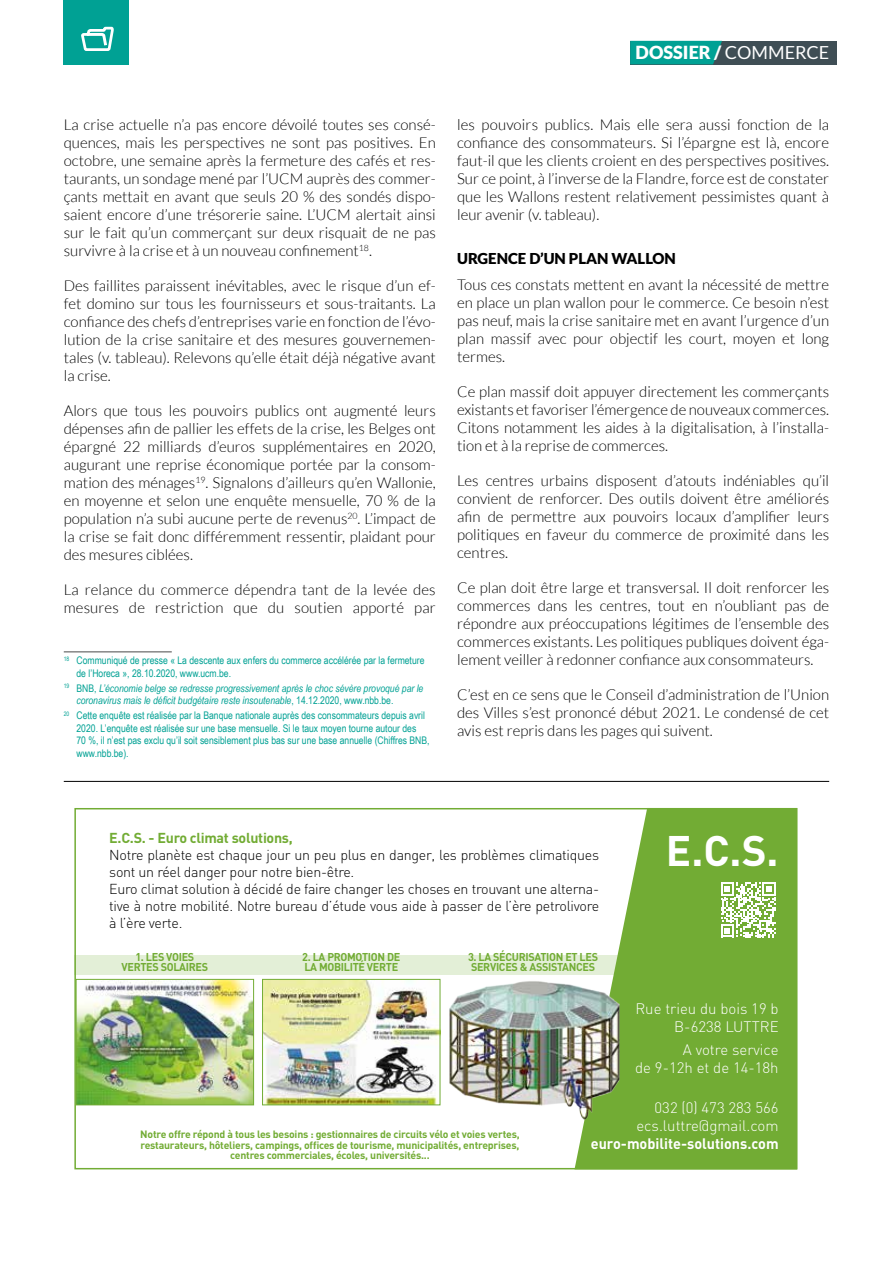
<style>
.page{position:relative;width:893px;height:1263px;background:#fff}
.page>*{position:absolute;margin:0;border:0;box-sizing:border-box;transform-origin:0 0}
.t1{font:700 42.15px "DIN";color:#fff}
.t2{font:900 18px "Lato";color:#fff}
.t3{font:300 15px/18px "Lato";color:#000;text-align:justify}
.t4{font:300 15px/18px "DIN";color:#fff;text-align:right}
.t5{font:700 15px "DIN";color:#fff;scale:.96 1}
.t6{font:900 15px "Lato";color:#000}
.t7{font:300 14.25px/17.1px "DIN";letter-spacing:-.02em;color:#000}
.t8{font:700 14.25px "DIN";letter-spacing:-.02em;color:#72ac34}
.t9{font:700 11.25px/10.5px "DIN";letter-spacing:-.03em;color:#72ac34;scale:.96 1}
.t10{font:10.5px/12.6px "Arial Narrow";color:#00a194}
.t11{font:700 10.5px/10.5px "DIN";letter-spacing:-.02em;color:#72ac34;text-align:center}
.t12{font:italic 10.5px/12.6px "Arial Narrow";color:#00a194}
.s1{font-weight:400}
.s2{font-style:normal}
</style>
<div class="page">
<hr style="left:64px;top:652px;width:108px;height:1px;background:#4a4a49">
<hr style="left:64px;top:781px;width:765px;height:1px;background:#000">
<div style="left:74px;top:956px;width:572px;height:19px;background:#e3efd7"></div>
<svg style="left:574px;top:811px;width:220px;height:355px;background:#85b750"></svg>
<img style="left:78px;top:981px;width:174px;height:122px">
<div style="left:76px;top:979px;width:178px;height:126px;border:1px solid #72ac34"></div>
<img style="left:264px;top:981px;width:174px;height:122px">
<div style="left:262px;top:979px;width:178px;height:126px;border:1px solid #72ac34"></div>
<img style="left:449px;top:978px;width:173px;height:144px">
<div style="left:74px;top:808px;width:723px;height:361px;border:2px solid #72ac34"></div>
<svg style="left:721px;top:882px;width:55px;height:55px"></svg>
<div style="left:64px;top:0;width:65px;height:64px;background:#00a194"></div>
<div style="left:630px;top:41px;width:207px;height:23px;background:#3f4e55"></div>
<div style="left:630px;top:41px;width:92px;height:23px;background:#00a194"></div>
<svg style="left:81px;top:26px;width:33px;height:25px"></svg>
<p class="t2" style="left:636px;top:42px;width:195px">DOSSIER / <span class="s1">COMMERCE</span></p>
<p class="t3" style="left:64px;top:116px;width:374px">La crise actuelle n’a pas encore dévoilé toutes ses consé&shy;quences, mais les perspectives ne sont pas positives. En octobre, une semaine après la fermeture des cafés et res&shy;taurants, un sondage mené par l’UCM auprès des commer&shy;çants mettait en avant que seuls 20 % des sondés dispo&shy;saient encore d’une trésorerie saine. L’UCM alertait ainsi sur le fait qu’un commerçant sur deux risquait de ne pas survivre à la crise et à un nouveau confinement<sup>18</sup>.</p>
<p class="t3" style="left:64px;top:277px;width:374px">Des faillites paraissent inévitables, avec le risque d’un ef&shy;fet domino sur tous les fournisseurs et sous-traitants. La confiance des chefs d’entreprises varie en fonction de l’évo&shy;lution de la crise sanitaire et des mesures gouvernemen&shy;tales (v. tableau). Relevons qu’elle était déjà négative avant la crise.</p>
<p class="t3" style="left:64px;top:402px;width:374px">Alors que tous les pouvoirs publics ont augmenté leurs dépenses afin de pallier les effets de la crise, les Belges ont épargné 22 milliards d’euros supplémentaires en 2020, augurant une reprise économique portée par la consom&shy;mation des ménages<sup>19</sup>. Signalons d’ailleurs qu’en Wallonie, en moyenne et selon une enquête mensuelle, 70 % de la population n’a subi aucune perte de revenus<sup>20</sup>. L’impact de la crise se fait donc différemment ressentir, plaidant pour des mesures ciblées.</p>
<p class="t3" style="left:64px;top:581px;width:373px">La relance du commerce dépendra tant de la levée des mesures de restriction que du soutien apporté par</p>
<p class="t10" style="left:77px;top:654px;width:349px;text-indent:-13px"><sup>18</sup> Communiqué de presse « La descente aux enfers du commerce accélérée par la fermeture de l’Horeca », 28.10.2020, www.ucm.be.</p>
<p class="t12" style="left:77px;top:682px;width:348px;text-indent:-13px"><sup>19</sup> <span class="s2">BNB,</span> L’économie belge se redresse progressivement après le choc sévère provoqué par le coronavirus mais le déficit budgétaire reste insoutenable<span class="s2">, 14.12.2020, www.nbb.be.</span></p>
<p class="t10" style="left:77px;top:709px;width:355px;text-indent:-13px"><sup>20</sup> Cette enquête est réalisée par la Banque nationale auprès des consommateurs depuis avril 2020. L’enquête est réalisée sur une base mensuelle. Si le taux moyen tourne autour des<br>70 %, il n’est pas exclu qu’il soit sensiblement plus bas sur une base annuelle (Chiffres BNB, www.nbb.be).</p>
<p class="t3" style="left:457px;top:116px;width:374px">les pouvoirs publics. Mais elle sera aussi fonction de la confiance des consommateurs. Si l’épargne est là, encore faut-il que les clients croient en des perspectives positives.<br>Sur ce point, à l’inverse de la Flandre, force est de constater que les Wallons restent relativement pessimistes quant à leur avenir (v. tableau).</p>
<p class="t6" style="left:457px;top:249px;width:220px">URGENCE D’UN PLAN WALLON</p>
<p class="t3" style="left:457px;top:276px;width:374px">Tous ces constats mettent en avant la nécessité de mettre en place un plan wallon pour le commerce. Ce besoin n’est pas neuf, mais la crise sanitaire met en avant l’urgence d’un plan massif avec pour objectif les court, moyen et long termes.</p>
<p class="t3" style="left:457px;top:383px;width:374px">Ce plan massif doit appuyer directement les commerçants existants et favoriser l’émergence de nouveaux commerces.<br>Citons notamment les aides à la digitalisation, à l’installa&shy;tion et à la reprise de commerces.</p>
<p class="t3" style="left:457px;top:472px;width:374px">Les centres urbains disposent d’atouts indéniables qu’il convient de renforcer. Des outils doivent être améliorés afin de permettre aux pouvoirs locaux d’amplifier leurs politiques en faveur du commerce de proximité dans les centres.</p>
<p class="t3" style="left:457px;top:579px;width:374px">Ce plan doit être large et transversal. Il doit renforcer les commerces dans les centres, tout en n’oubliant pas de répondre aux préoccupations légitimes de l’ensemble des commerces existants. Les politiques publiques doivent éga&shy;lement veiller à redonner confiance aux consommateurs.</p>
<p class="t3" style="left:457px;top:686px;width:374px">C’est en ce sens que le Conseil d’administration de l’Union des Villes s’est prononcé début 2021. Le condensé de cet avis est repris dans les pages qui suivent.</p>
<p class="t8" style="left:109px;top:828px;width:185px">E.C.S. - Euro climat solutions,</p>
<p class="t7" style="left:109px;top:846px;width:491px">Notre planète est chaque jour un peu plus en danger, les problèmes climatiques sont un réel danger pour notre bien-être.<br>Euro climat solution à décidé de faire changer les choses en trouvant une alterna&shy;tive à notre mobilité. Notre bureau d’étude vous aide à passer de l’ère petrolivore à l’ère verte.</p>
<p class="t9" style="left:122px;top:951px;width:92px;text-align:center">1. LES VOIES<br>VERTES SOLAIRES</p>
<p class="t9" style="left:302px;top:951px;width:104px">2. LA PROMOTION DE<br>LA MOBILITÉ VERTE</p>
<p class="t9" style="left:468px;top:951px;width:137px">3. LA SÉCURISATION ET LES<br>SERVICES &amp; ASSISTANCES</p>
<h1 class="t1" style="left:666px;top:823px;width:114px">E.C.S.</h1>
<p class="t4" style="left:635px;top:1000px;width:145px">Rue trieu du bois 19 b<br>B-6238 LUTTRE</p>
<p class="t4" style="left:635px;top:1040px;width:145px">A votre service<br>de 9-12h et de 14-18h</p>
<p class="t11" style="left:140px;top:1129px;width:381px">Notre offre répond à tous les besoins : gestionnaires de circuits vélo et voies vertes, restaurateurs, hôteliers, campings, offices de tourisme, municipalités, entreprises, centres commerciales, écoles, universités...</p>
<p class="t4" style="left:636px;top:1098px;width:144px">032 (0) 473 283 566 ecs.luttre@gmail.com</p>
<p class="t5" style="left:591px;top:1133px;width:197px">euro-mobilite-solutions.com</p>
</div>
